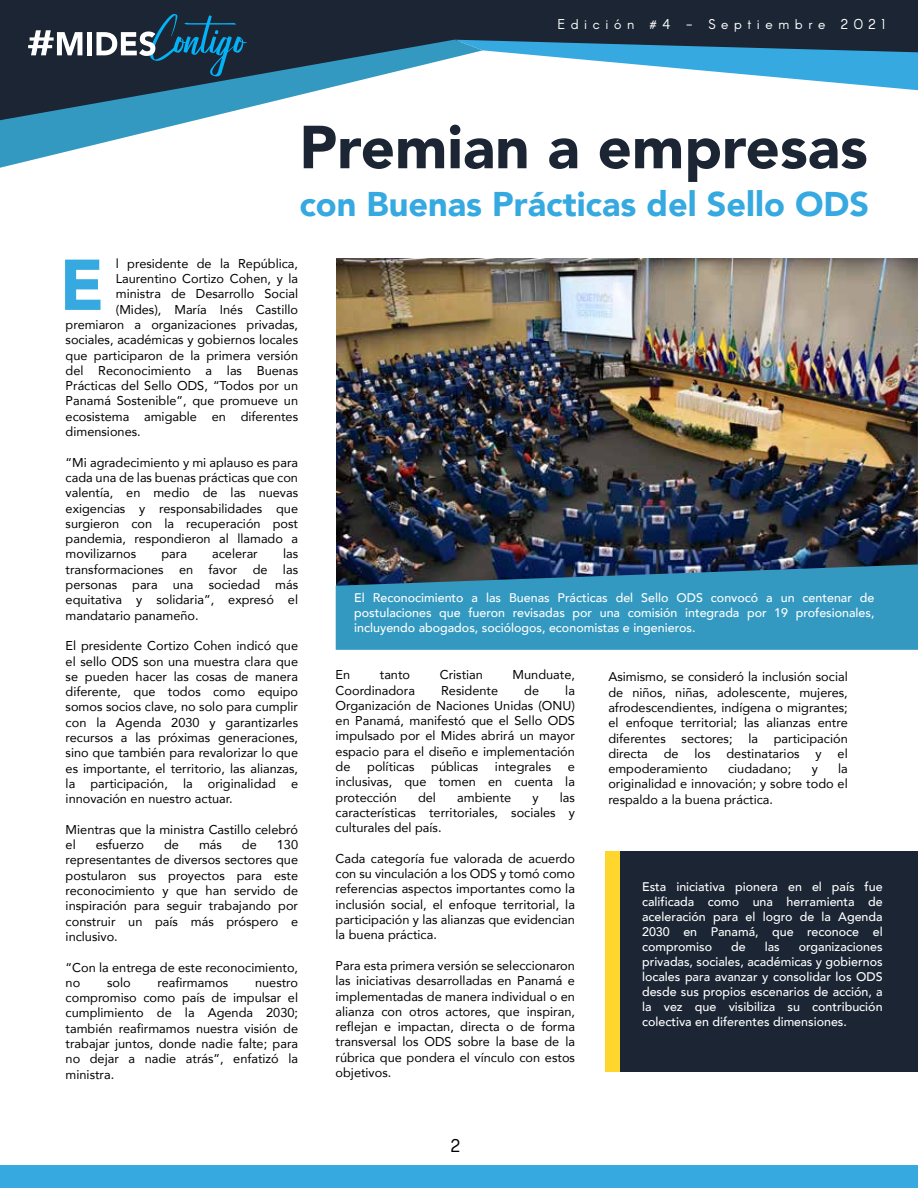
<style>
.page{position:relative;width:918px;height:1188px;background:#fff}
.page>*{position:absolute;margin:0;border:0;box-sizing:border-box;transform-origin:0 0}
.t1{font:900 71.1px "Avenir";color:#36a9e1}
.t2{font:900 60px "Avenir";color:#1b2533}
.t3{font:900 34.35px "Avenir";color:#36a9e1}
.t4{font:18px "Arcon";color:#000}
.t5{font:13.95px "Arcon";letter-spacing:.4em;color:#fff}
.t6{font:12.75px/15.3px "Avenir";color:#000;text-align:justify}
.t7{font:500 12.45px/15px "Avenir";color:#fff;text-align:justify}
</style>
<div class="page">
<img style="left:337px;top:258px;width:580px;height:307px">
<svg style="left:336px;top:565px;width:582px;height:85px;background:#318cb2"></svg>
<div style="left:0;top:0;width:918px;height:91px;background:#1b2533"></div>
<div style="left:0;top:1165px;width:918px;height:23px;background:#36a9e1"></div>
<svg style="left:0;top:40px;width:483px;height:128px"></svg>
<svg style="left:454px;top:40px;width:464px;height:50px"></svg>
<div style="left:87px;top:32px;width:5px;height:23px;background:#fff"></div>
<svg style="left:96px;top:14px;width:151px;height:63px;background:#2b475a"></svg>
<svg style="left:28px;top:30px;width:54px;height:25px"></svg>
<div style="left:616px;top:851px;width:302px;height:221px;background:#1b2533"></div>
<div style="left:606px;top:851px;width:14px;height:221px;background:#ffd62e"></div>
<p class="t5" style="left:557px;top:15px;width:329px">Edición #4 - Septiembre 2021</p>
<h2 class="t2" style="left:299px;top:96px;width:570px">Premian a empresas</h2>
<h3 class="t3" style="left:299px;top:175px;width:571px">con Buenas Prácticas del Sello ODS</h3>
<p class="t6" style="left:116px;top:255px;width:184px">l presidente de la República,</p>
<p class="t6" style="left:116px;top:271px;width:184px">Laurentino Cortizo Cohen, y la</p>
<p class="t6" style="left:116px;top:286px;width:184px">ministra de Desarrollo Social</p>
<p class="t6" style="left:116px;top:301px;width:184px">(Mides), María Inés Castillo</p>
<p class="t6" style="left:66px;top:316px;width:234px">premiaron a organizaciones privadas,</p>
<p class="t6" style="left:66px;top:332px;width:234px">sociales, académicas y gobiernos locales</p>
<p class="t6" style="left:66px;top:347px;width:234px">que participaron de la primera versión</p>
<p class="t6" style="left:66px;top:362px;width:234px">del Reconocimiento a las Buenas</p>
<p class="t6" style="left:66px;top:378px;width:234px">Prácticas del Sello ODS, “Todos por un</p>
<p class="t6" style="left:66px;top:393px;width:234px">Panamá Sostenible”, que promueve un</p>
<p class="t6" style="left:66px;top:408px;width:234px">ecosistema amigable en diferentes</p>
<p class="t6" style="left:66px;top:424px;width:77px">dimensiones.</p>
<p class="t6" style="left:66px;top:454px;width:234px">“Mi agradecimiento y mi aplauso es para cada una de las buenas prácticas que con valentía, en medio de las nuevas exigencias y responsabilidades que surgieron con la recuperación post pandemia, respondieron al llamado a movilizarnos</p>
<h1 class="t1" style="left:60px;top:224px;width:46px">E</h1>
<p class="t6" style="left:66px;top:546px;width:234px;text-indent:217px">las transformaciones en favor de las personas para una sociedad más equitativa y solidaria”, expresó el mandatario panameño.</p>
<p class="t6" style="left:66px;top:638px;width:234px">El presidente Cortizo Cohen indicó que el sello ODS son una muestra clara que se pueden hacer las cosas de manera diferente, que todos como equipo somos socios clave, no solo para cumplir con la Agenda 2030 y garantizarles recursos a las próximas generaciones, sino que también para revalorizar lo que es importante, el territorio, las alianzas, la participación, la originalidad e innovación en nuestro actuar.</p>
<p class="t6" style="left:66px;top:821px;width:234px">Mientras que la ministra Castillo celebró el</p>
<p class="t6" style="left:161px;top:546px;width:27px">para</p>
<p class="t6" style="left:212px;top:546px;width:47px">acelerar</p>
<p class="t6" style="left:96px;top:837px;width:50px">esfuerzo</p>
<p class="t6" style="left:164px;top:837px;width:16px">de</p>
<p class="t6" style="left:199px;top:837px;width:24px">más</p>
<p class="t6" style="left:242px;top:837px;width:16px">de</p>
<p class="t6" style="left:66px;top:837px;width:234px;text-indent:211px">130 representantes de diversos sectores que postularon sus proyectos para este reconocimiento y que han servido de inspiración para seguir trabajando por construir un país más próspero e inclusivo.</p>
<p class="t6" style="left:66px;top:959px;width:234px">“Con la entrega de este reconocimiento, no</p>
<p class="t6" style="left:107px;top:974px;width:25px">solo</p>
<p class="t6" style="left:157px;top:974px;width:72px">reafirmamos</p>
<p class="t6" style="left:66px;top:974px;width:234px;text-indent:189px">nuestro compromiso como país de impulsar el cumplimiento de la Agenda 2030; también reafirmamos nuestra visión de trabajar juntos, donde nadie falte; para no dejar a nadie atrás”, enfatizó la ministra.</p>
<p class="t7" style="left:354px;top:590px;width:522px">El Reconocimiento a las Buenas Prácticas del Sello ODS convocó a un centenar de postulaciones que fueron revisadas por una comisión integrada por 19 profesionales, incluyendo abogados, sociólogos, economistas e ingenieros.</p>
<p class="t6" style="left:336px;top:667px;width:16px">En</p>
<p class="t6" style="left:380px;top:667px;width:32px">tanto</p>
<p class="t6" style="left:440px;top:667px;width:45px">Cristian</p>
<p class="t6" style="left:513px;top:667px;width:64px">Munduate,</p>
<p class="t6" style="left:336px;top:682px;width:81px">Coordinadora</p>
<p class="t6" style="left:441px;top:682px;width:58px">Residente</p>
<p class="t6" style="left:524px;top:682px;width:16px">de</p>
<p class="t6" style="left:336px;top:682px;width:241px;text-indent:230px">la Organización de Naciones Unidas (ONU) en Panamá, manifestó que el Sello ODS impulsado por el Mides abrirá un mayor espacio para el diseño e implementación de</p>
<p class="t6" style="left:367px;top:759px;width:49px">políticas</p>
<p class="t6" style="left:431px;top:759px;width:48px">públicas</p>
<p class="t6" style="left:495px;top:759px;width:58px">integrales</p>
<p class="t6" style="left:336px;top:759px;width:241px;text-indent:232px">e inclusivas, que tomen en cuenta la protección</p>
<p class="t6" style="left:336px;top:789px;width:241px;text-indent:224px">las características territoriales, sociales y culturales del país.</p>
<p class="t6" style="left:336px;top:850px;width:241px">Cada categoría fue valorada de acuerdo con su vinculación a los ODS y tomó como referencias aspectos importantes como la inclusión social, el enfoque territorial, la participación y las alianzas que evidencian la buena práctica.</p>
<p class="t6" style="left:336px;top:958px;width:241px">Para esta primera versión se seleccionaron las iniciativas desarrolladas en Panamá e implementadas de manera individual o en alianza con otros actores, que inspiran, reflejan e impactan, directa o de forma transversal los ODS sobre la base de la rúbrica que pondera el vínculo con estos objetivos.</p>
<p class="t6" style="left:418px;top:789px;width:19px">del</p>
<p class="t6" style="left:457px;top:789px;width:56px">ambiente</p>
<p class="t6" style="left:533px;top:789px;width:8px">y</p>
<h3 class="t4" style="left:451px;top:1134px;width:11px">2</h3>
<p class="t6" style="left:608px;top:669px;width:241px">Asimismo, se consideró la inclusión social de niños, niñas, adolescente, mujeres, afrodescendientes, indígena o migrantes; el enfoque territorial; las alianzas entre diferentes sectores; la participación directa de los destinatarios y el empoderamiento</p>
<p class="t6" style="left:608px;top:761px;width:241px;text-indent:230px">la originalidad e innovación; y sobre todo el respaldo a la buena práctica.</p>
<p class="t6" style="left:728px;top:761px;width:65px">ciudadano;</p>
<p class="t6" style="left:812px;top:761px;width:8px">y</p>
<p class="t7" style="left:642px;top:879px;width:242px">Esta iniciativa pionera en el país fue calificada como una herramienta de aceleración para el logro de la Agenda 2030 en Panamá, que reconoce el compromiso</p>
<p class="t7" style="left:731px;top:938px;width:16px">de</p>
<p class="t7" style="left:765px;top:938px;width:16px">las</p>
<p class="t7" style="left:642px;top:938px;width:242px;text-indent:157px">organizaciones privadas, sociales, académicas y gobiernos locales para avanzar y consolidar los ODS desde sus propios escenarios de acción, a la vez que visibiliza su contribución colectiva en diferentes dimensiones.</p>
</div>
